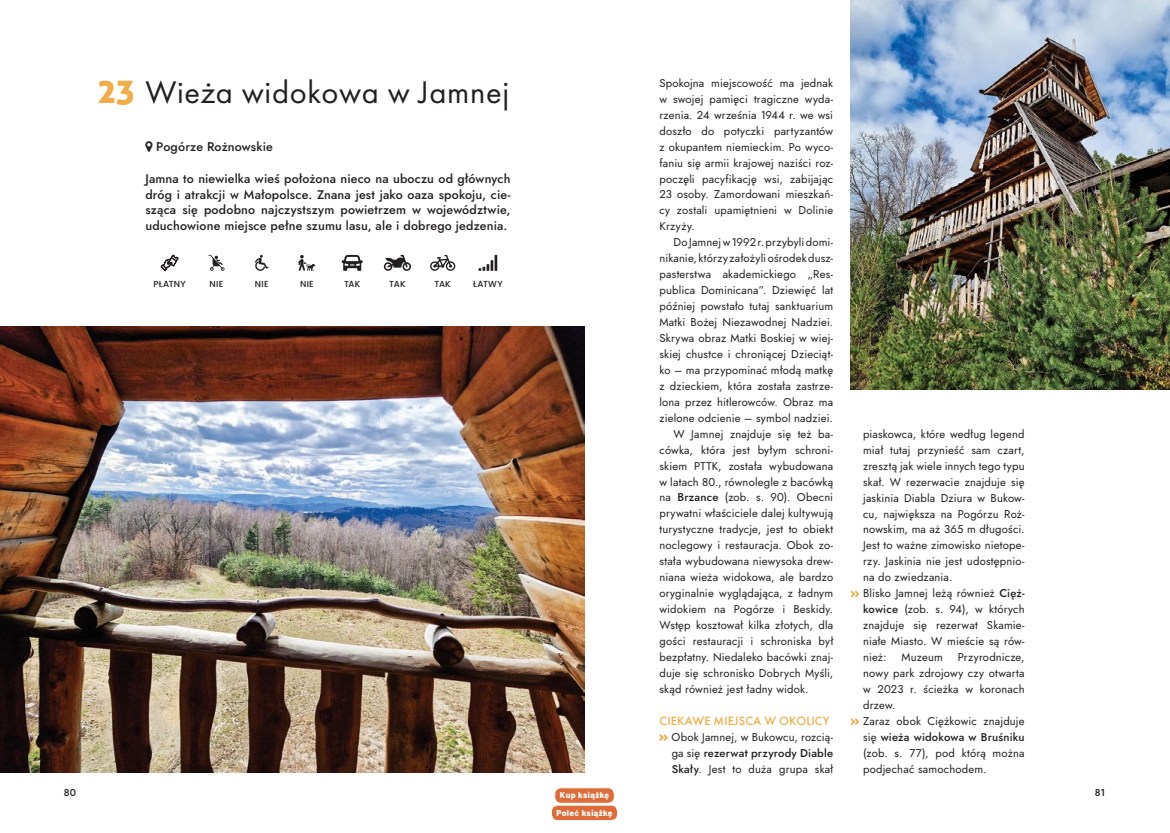
<style>
.page{position:relative;width:1170px;height:833px;background:#fff}
.page>*{position:absolute;margin:0;border:0;box-sizing:border-box;transform-origin:0 0}
.t1{font:32.5px "Futura PT";letter-spacing:.02em;color:#231f20}
.t2{font:500 12.5px/16px "Jost";letter-spacing:.015em;color:#231f20;text-align:justify}
.t3{font:500 12.5px "Futura PT";letter-spacing:.01em;color:#f0ad48}
.t4{font:11.25px/16px "Jost";letter-spacing:.015em;color:#231f20}
.t5{font:500 10px "Jost";color:#231f20}
.t6{font:500 8.75px "Poppins";letter-spacing:.03em;color:#231f20}
.t7{font:800 8.5px "Barlow";letter-spacing:.05em;color:#fff}
.s1{font-family:"Aller Display";font-size:33.75px;color:#f0ad48}
.s2{font-weight:500}
</style>
<div class="page">
<svg style="left:851px;top:591px;width:8px;height:6px"></svg>
<svg style="left:851px;top:718px;width:8px;height:7px"></svg>
<svg style="left:659px;top:734px;width:9px;height:7px"></svg>
<svg style="left:161px;top:254px;width:18px;height:17px"></svg>
<svg style="left:208px;top:255px;width:16px;height:16px"></svg>
<svg style="left:255px;top:255px;width:13px;height:16px"></svg>
<svg style="left:298px;top:255px;width:17px;height:16px"></svg>
<svg style="left:342px;top:255px;width:20px;height:16px"></svg>
<svg style="left:383px;top:255px;width:28px;height:16px"></svg>
<svg style="left:430px;top:255px;width:25px;height:16px"></svg>
<svg style="left:478px;top:255px;width:19px;height:16px"></svg>
<img style="left:0;top:326px;width:585px;height:446px">
<img style="left:850px;top:0;width:319px;height:390px">
<div style="left:551px;top:805px;width:66px;height:15px;background:#dd6c3b;border-radius:6px"></div>
<div style="left:551px;top:804px;width:67px;height:17px;border:1px solid #fff;border-radius:6px"></div>
<div style="left:554px;top:787px;width:60px;height:16px;background:#dd6c3b;border-radius:6px"></div>
<div style="left:554px;top:787px;width:60px;height:16px;border:1px solid #fff;border-radius:6px"></div>
<h1 class="t1" style="left:98px;top:73px;width:412px"><span class="s1">23</span> Wieża widokowa w Jamnej</h1>
<p class="t2" style="left:156px;top:138px;width:118px">Pogórze Rożnowskie</p>
<p class="t2" style="left:145px;top:170px;width:366px">Jamna to niewielka wieś położona nieco na uboczu od głównych dróg i atrakcji w Małopolsce. Znana jest jako oaza spokoju, cie&shy;sząca się podobno najczystszym powietrzem w województwie, uduchowione miejsce pełne szumu lasu, ale i dobrego jedzenia.</p>
<p class="t6" style="left:153px;top:278px;width:34px">PŁATNY</p>
<p class="t6" style="left:209px;top:278px;width:15px">NIE</p>
<p class="t6" style="left:255px;top:278px;width:15px">NIE</p>
<p class="t6" style="left:300px;top:278px;width:15px">NIE</p>
<p class="t6" style="left:344px;top:278px;width:18px">TAK</p>
<p class="t6" style="left:389px;top:278px;width:18px">TAK</p>
<p class="t6" style="left:434px;top:278px;width:18px">TAK</p>
<p class="t6" style="left:473px;top:278px;width:31px">ŁATWY</p>
<p class="t4" style="left:659px;top:75px;width:175px;text-align:justify">Spokojna miejscowość ma jednak w swojej pamięci tragiczne wyda&shy;rzenia. 24 września 1944 r. we wsi doszło do potyczki partyzantów z okupantem niemieckim. Po wyco&shy;faniu się armii krajowej naziści roz&shy;poczęli pacyfikację wsi, zabijając 23 osoby. Zamordowani mieszkań&shy;cy zostali upamiętnieni w Dolinie Krzyży.</p>
<p class="t4" style="left:673px;top:234px;width:161px">DoJamnejw1992r.przybylidomi-</p>
<p class="t4" style="left:659px;top:250px;width:175px">nikanie, którzy założyliośrodekdusz-</p>
<p class="t4" style="left:659px;top:266px;width:175px">pasterstwa akademickiego „Res-</p>
<p class="t4" style="left:659px;top:282px;width:175px">publica Dominicana”. Dziewięć lat</p>
<p class="t4" style="left:659px;top:298px;width:175px">później powstało tutaj sanktuarium</p>
<p class="t4" style="left:659px;top:314px;width:175px">Matki Bożej Niezawodnej Nadziei.</p>
<p class="t4" style="left:659px;top:330px;width:175px">Skrywa obraz Matki Boskiej w wiej-</p>
<p class="t4" style="left:659px;top:346px;width:175px">skiej chustce i chroniącej Dzieciąt-</p>
<p class="t4" style="left:659px;top:362px;width:175px">ko – ma przypominać młodą matkę</p>
<p class="t4" style="left:659px;top:378px;width:175px">z dzieckiem, która została zastrze-</p>
<p class="t4" style="left:659px;top:394px;width:175px">lona przez hitlerowców. Obraz ma</p>
<p class="t4" style="left:659px;top:410px;width:175px">zielone odcienie – symbol nadziei.</p>
<p class="t4" style="left:673px;top:426px;width:161px">W Jamnej znajduje się też ba-</p>
<p class="t4" style="left:659px;top:442px;width:175px">cówka, która jest byłym schroni-</p>
<p class="t4" style="left:659px;top:458px;width:175px">skiem PTTK, została wybudowana</p>
<p class="t4" style="left:659px;top:474px;width:175px">w latach 80., równolegle z bacówką</p>
<p class="t4" style="left:659px;top:489px;width:175px">na <span class="s2">Brzance</span> (zob. s. 90). Obecni</p>
<p class="t4" style="left:659px;top:505px;width:175px">prywatni właściciele dalej kultywują</p>
<p class="t4" style="left:659px;top:521px;width:175px">turystyczne tradycje, jest to obiekt</p>
<p class="t4" style="left:659px;top:537px;width:175px">noclegowy i restauracja. Obok zo-</p>
<p class="t4" style="left:659px;top:553px;width:175px">stała wybudowana niewysoka drew-</p>
<p class="t4" style="left:659px;top:569px;width:175px">niana wieża widokowa, ale bardzo</p>
<p class="t4" style="left:659px;top:585px;width:175px">oryginalnie wyglądająca, z ładnym</p>
<p class="t4" style="left:659px;top:601px;width:175px">widokiem na Pogórze i Beskidy.</p>
<p class="t4" style="left:659px;top:617px;width:175px">Wstęp kosztował kilka złotych, dla</p>
<p class="t4" style="left:659px;top:633px;width:175px">gości restauracji i schroniska był</p>
<p class="t4" style="left:659px;top:649px;width:175px">bezpłatny. Niedaleko bacówki znaj-</p>
<p class="t4" style="left:659px;top:665px;width:175px">duje się schronisko Dobrych Myśli,</p>
<p class="t4" style="left:659px;top:681px;width:150px">skąd również jest ładny widok.</p>
<p class="t3" style="left:659px;top:713px;width:171px">CIEKAWE MIEJSCA W OKOLICY</p>
<p class="t4" style="left:671px;top:729px;width:163px;text-align:justify">Obok Jamnej, w Bukowcu, rozcią&shy;ga się <span class="s2">rezerwat przyrody Diable Skały</span>. Jest to duża grupa skał</p>
<p class="t4" style="left:863px;top:426px;width:163px">piaskowca, które według legend miał tutaj przynieść sam czart, zresztą jak wiele innych tego typu skał. W rezerwacie znajduje się jaskinia Diabla Dziura w Bukow&shy;cu, największa na Pogórzu Roż&shy;nowskim, ma aż 365 m długości.<br>Jest to ważne zimowisko nietope&shy;rzy. Jaskinia nie jest udostępnio&shy;na do zwiedzania.<br>Blisko Jamnej leżą również <span class="s2">Cięż&shy;kowice</span> (zob. s. 94), w których znajduje się rezerwat Skamie&shy;niałe Miasto. W mieście są rów&shy;nież:</p>
<p class="t4" style="left:863px;top:649px;width:163px;text-indent:95px">Przyrodnicze, nowy park zdrojowy czy otwarta w 2023 r. ścieżka w koronach drzew.<br>Zaraz obok Ciężkowic znajduje się <span class="s2">wieża widokowa w Bruśniku </span>(zob. s. 77), pod którą można podjechać samochodem.</p>
<p class="t4" style="left:901px;top:649px;width:43px">Muzeum</p>
<p class="t5" style="left:64px;top:785px;width:14px">80</p>
<p class="t5" style="left:1094px;top:785px;width:12px">81</p>
<p class="t7" style="left:560px;top:789px;width:51px">Kup książkę</p>
<p class="t7" style="left:556px;top:806px;width:57px">Poleć książkę</p>
</div>
